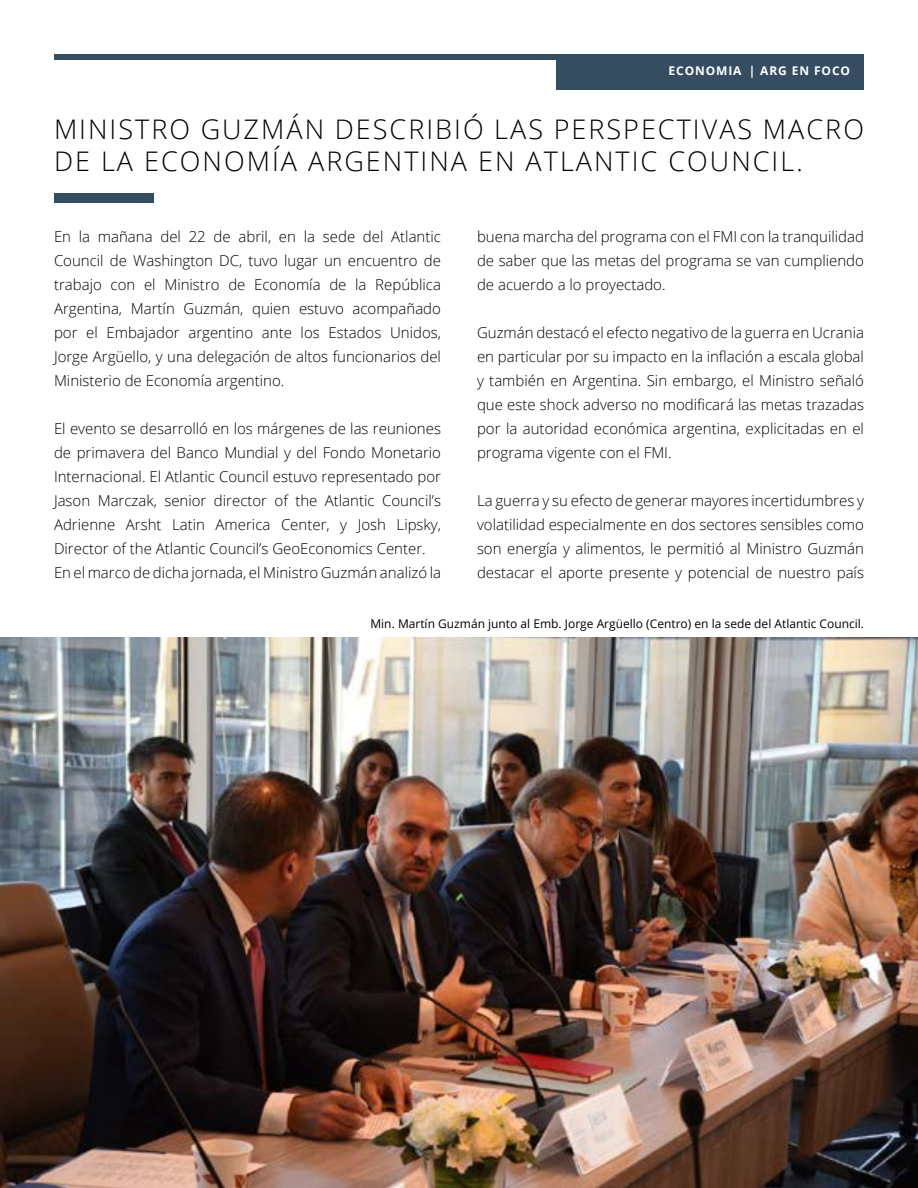
<style>
.page{position:relative;width:918px;height:1188px;background:#fff}
.page>*{position:absolute;margin:0;border:0;box-sizing:border-box;transform-origin:0 0}
.t1{font:300 27px/32.4px "Open Sans";letter-spacing:.075em;color:#000}
.t2{font:300 15px/24px "Open Sans";color:#000;text-align:justify}
.t3{font:12px "Open Sans";color:#000}
.t4{font:700 12px "Open Sans";letter-spacing:.075em;color:#fff}
</style>
<div class="page">
<div style="left:54px;top:54px;width:810px;height:5px;background:#364d61"></div>
<div style="left:556px;top:54px;width:308px;height:36px;background:#364d61"></div>
<img style="left:0;top:637px;width:918px;height:551px">
<div style="left:54px;top:194px;width:100px;height:9px;background:#364d61"></div>
<p class="t4" style="left:669px;top:62px;width:19px">ECONO</p>
<p class="t4" style="left:716px;top:62px;width:135px">MIA | ARG EN FOCO</p>
<h1 class="t1" style="left:54px;top:112px;width:811px">MINISTRO GUZMÁN DESCRIBIÓ LAS PERSPECTIVAS MACRO<br>DE LA ECONOMÍA ARGENTINA EN ATLANTIC COUNCIL.</h1>
<p class="t2" style="left:54px;top:224px;width:389px">En la mañana del 22 de abril, en la sede del Atlantic Council de Washington DC, tuvo lugar un encuentro de trabajo con el Ministro de Economía de la República Argentina, Martín Guzmán, quien estuvo acompañado por el Embajador argentino ante los Estados Unidos, Jorge Argüello, y una delegación de altos funcionarios del Ministerio de Economía argentino.</p>
<p class="t2" style="left:54px;top:416px;width:389px;text-align:left">El evento se desarrolló en los márgenes de las reuniones de primavera del Banco Mundial y del Fondo Monetario Internacional. El Atlantic Council estuvo representado por Jason Marczak, senior director of the Atlantic Council’s Adrienne Arsht Latin America Center, y Josh Lipsky, Director of the Atlantic Council’s GeoEconomics Center.<br>En el marco de dicha jornada, el Ministro Guzmán analizó la</p>
<p class="t2" style="left:477px;top:224px;width:389px">buena marcha del programa con el FMI con la tranquilidad de saber que las metas del programa se van cumpliendo de acuerdo a lo proyectado.</p>
<p class="t2" style="left:477px;top:320px;width:389px">Guzmán destacó el efecto negativo de la guerra en Ucrania en particular por su impacto en la inflación a escala global y también en Argentina. Sin embargo, el Ministro señaló que este shock adverso no modificará las metas trazadas por la autoridad económica argentina, explicitadas en el programa vigente con el FMI.</p>
<p class="t2" style="left:477px;top:488px;width:389px">La guerra y su efecto de generar mayores incertidumbres y volatilidad especialmente en dos sectores sensibles como son energía y alimentos, le permitió al Ministro Guzmán destacar el aporte presente y potencial de nuestro país</p>
<p class="t3" style="left:370px;top:616px;width:495px">Min. Martín Guzmán junto al Emb. Jorge Argüello (Centro) en la sede del Atlantic Council.</p>
</div>
